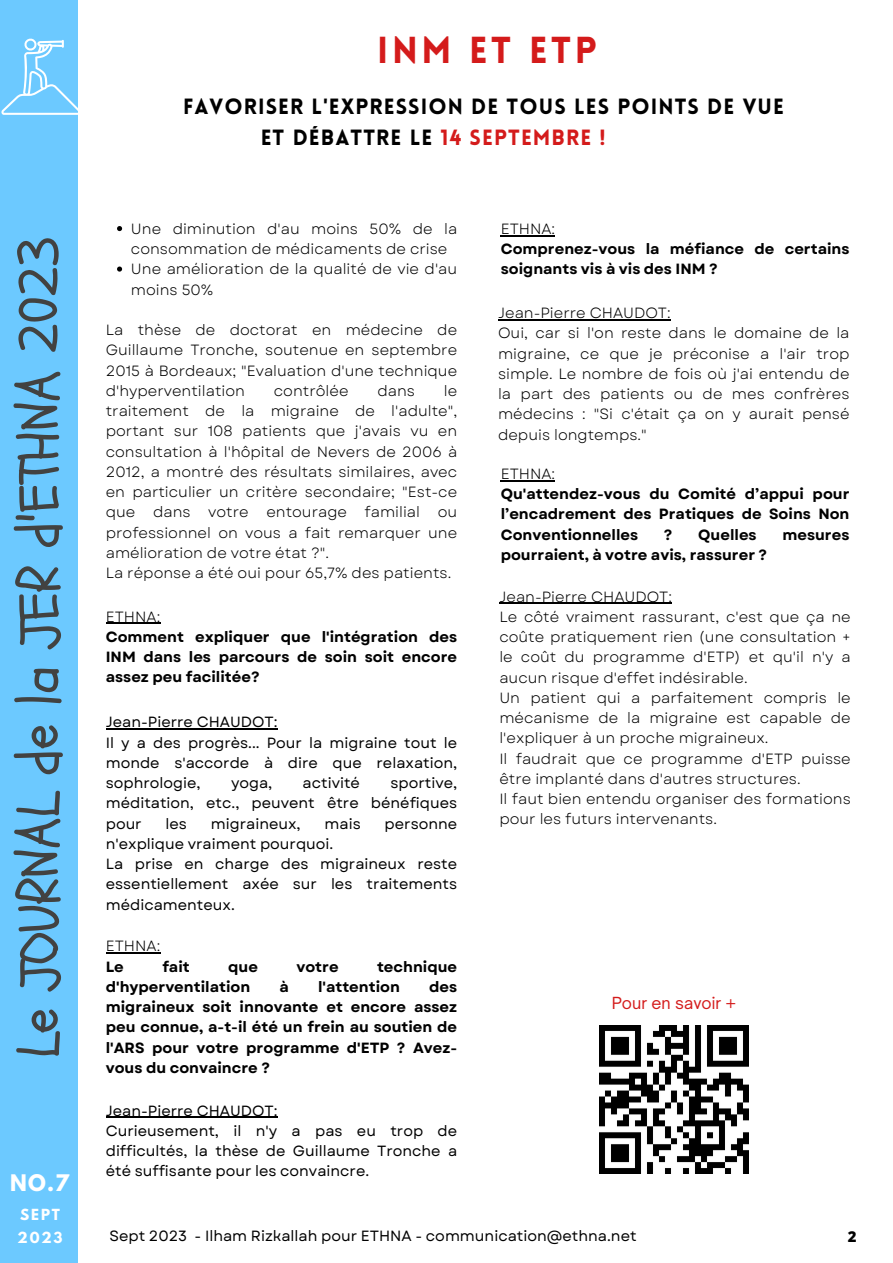
<style>
.page{position:relative;width:893px;height:1263px;background:#fff}
.page>*{position:absolute;margin:0;border:0;box-sizing:border-box;transform-origin:0 0}
.t1{font:57.75px "Schoolbell";color:#424241}
.t2{font:900 36.75px "Lovelo";letter-spacing:.1em;color:#d41b1b}
.t3{font:900 21.52px "Lovelo";letter-spacing:.05em;color:#000}
.t4{font:700 20.25px "League Spartan";color:#fff}
.t5{font:15.98px "Open Sauce One";color:#d41b1b}
.t6{font:800 15px "Open Sans";color:#000}
.t7{font:14.77px/20.2px "Garet";color:#000;text-align:justify}
.t8{font:14.77px/20.2px "Garet";color:#000;text-align:justify}
.t9{font:700 14.77px/20.2px "Garet";color:#000;text-align:justify}
.t10{font:700 13.58px/22.5px "League Spartan";letter-spacing:.14em;color:#fff}
.s1{color:#d41b1b}
</style>
<div class="page">
<div style="left:0;top:0;width:78px;height:1263px;background:#6cc9ff"></div>
<svg style="left:1px;top:38px;width:77px;height:77px"></svg>
<hr style="left:499px;top:603px;width:173px;height:1px;background:#000">
<img style="left:599px;top:1025px;width:149px;height:149px">
<svg style="left:117px;top:226px;width:5px;height:5px"></svg>
<svg style="left:117px;top:267px;width:5px;height:5px"></svg>
<hr style="left:106px;top:728px;width:171px;height:1px;background:#000">
<hr style="left:501px;top:235px;width:54px;height:1px;background:#000">
<hr style="left:498px;top:319px;width:173px;height:1px;background:#000">
<hr style="left:501px;top:480px;width:54px;height:1px;background:#000">
<hr style="left:106px;top:623px;width:54px;height:1px;background:#000">
<hr style="left:106px;top:952px;width:54px;height:1px;background:#000">
<hr style="left:106px;top:1117px;width:171px;height:1px;background:#000">
<p class="t1" style="left:1px;top:1058px;width:823px;rotate:-90deg">Le JOURNAL de la JER d'ETHNA 2023</p>
<p class="t4" style="left:10px;top:1172px;width:60px">NO.7</p>
<p class="t10" style="left:18px;top:1205px;width:47px">SEPT<br>2023</p>
<p class="t2" style="left:377px;top:36px;width:221px">INM ET ETP</p>
<p class="t3" style="left:183px;top:98px;width:602px">FAVORISER L'EXPRESSION DE TOUS LES POINTS DE VUE</p>
<p class="t3" style="left:261px;top:129px;width:346px">ET DÉBATTRE LE <span class="s1">14 SEPTEMBRE !</span></p>
<p class="t7" style="left:131px;top:219px;width:328px">Une diminution d'au moins 50% de la consommation de médicaments de crise</p>
<p class="t7" style="left:131px;top:259px;width:328px">Une amélioration de la qualité de vie d'au moins 50%</p>
<p class="t7" style="left:106px;top:320px;width:353px">La thèse de doctorat en médecine de Guillaume Tronche, soutenue en septembre 2015 à Bordeaux; "Evaluation d'une technique d'hyperventilation</p>
<p class="t7" style="left:274px;top:381px;width:76px">contrôlée</p>
<p class="t7" style="left:377px;top:381px;width:39px">dans</p>
<p class="t7" style="left:106px;top:381px;width:353px;text-indent:338px">le traitement de la migraine de l'adulte", portant sur 108 patients que j'avais vu en consultation à l'hôpital de Nevers de 2006 à 2012, a montré des résultats similaires, avec en particulier un critère secondaire; "Est-ce que dans votre entourage familial ou professionnel on vous a fait remarquer une amélioration de votre état ?".</p>
<p class="t7" style="left:106px;top:563px;width:347px">La réponse a été oui pour 65,7% des patients.</p>
<p class="t7" style="left:106px;top:606px;width:56px">ETHNA:</p>
<p class="t9" style="left:106px;top:626px;width:353px">Comment expliquer que l'intégration des INM dans les parcours de soin soit encore assez peu facilitée?</p>
<p class="t8" style="left:106px;top:712px;width:173px">Jean-Pierre CHAUDOT:</p>
<p class="t8" style="left:106px;top:732px;width:353px">Il y a des progrès... Pour la migraine tout le monde s'accorde à dire que relaxation, sophrologie,</p>
<p class="t8" style="left:231px;top:773px;width:43px">yoga,</p>
<p class="t8" style="left:303px;top:773px;width:59px">activité</p>
<p class="t8" style="left:106px;top:773px;width:353px;text-indent:285px">sportive, méditation, etc., peuvent être bénéfiques pour</p>
<p class="t8" style="left:166px;top:813px;width:23px">les</p>
<p class="t8" style="left:211px;top:813px;width:91px">migraineux,</p>
<p class="t8" style="left:325px;top:813px;width:38px">mais</p>
<p class="t8" style="left:385px;top:813px;width:74px">personne</p>
<p class="t8" style="left:106px;top:833px;width:229px">n'explique vraiment pourquoi.</p>
<p class="t8" style="left:106px;top:854px;width:353px">La prise en charge des migraineux reste essentiellement axée sur les traitements médicamenteux.</p>
<p class="t7" style="left:106px;top:936px;width:56px">ETHNA:</p>
<p class="t9" style="left:106px;top:956px;width:20px">Le</p>
<p class="t9" style="left:162px;top:956px;width:29px">fait</p>
<p class="t9" style="left:228px;top:956px;width:31px">que</p>
<p class="t9" style="left:296px;top:956px;width:44px">votre</p>
<p class="t9" style="left:377px;top:956px;width:82px">technique</p>
<p class="t9" style="left:106px;top:976px;width:146px">d'hyperventilation</p>
<p class="t9" style="left:279px;top:976px;width:11px">à</p>
<p class="t9" style="left:318px;top:976px;width:83px">l'attention</p>
<p class="t9" style="left:106px;top:976px;width:353px;text-indent:323px">des migraineux soit innovante et encore assez peu connue, a-t-il été un frein au soutien de l'ARS pour votre programme d'ETP ? Avez&shy;vous du convaincre ?</p>
<p class="t8" style="left:106px;top:1100px;width:173px">Jean-Pierre CHAUDOT:</p>
<p class="t8" style="left:106px;top:1121px;width:353px">Curieusement, il n'y a pas eu trop de difficultés, la thèse de Guillaume Tronche a été suffisante pour les convaincre.</p>
<p class="t7" style="left:501px;top:219px;width:56px">ETHNA:</p>
<p class="t9" style="left:501px;top:239px;width:350px">Comprenez-vous la méfiance de certains soignants vis à vis des INM ?</p>
<p class="t7" style="left:498px;top:303px;width:174px">Jean-Pierre CHAUDOT:</p>
<p class="t7" style="left:498px;top:323px;width:353px">Oui, car si l'on reste dans le domaine de la migraine, ce que je préconise a l'air trop simple. Le nombre de fois où j'ai entendu de la part des patients ou de mes confrères médecins : "Si c'était ça on y aurait pensé depuis longtemps."</p>
<p class="t7" style="left:501px;top:464px;width:56px">ETHNA:</p>
<p class="t9" style="left:501px;top:484px;width:350px">Qu'attendez-vous du Comité d’appui pour l’encadrement des Pratiques de Soins Non Conventionnelles</p>
<p class="t9" style="left:664px;top:524px;width:10px">?</p>
<p class="t9" style="left:698px;top:524px;width:60px">Quelles</p>
<p class="t9" style="left:782px;top:524px;width:69px">mesures</p>
<p class="t9" style="left:501px;top:545px;width:268px">pourraient, à votre avis, rassurer ?</p>
<p class="t7" style="left:499px;top:586px;width:174px">Jean-Pierre CHAUDOT:</p>
<p class="t7" style="left:499px;top:606px;width:353px">Le côté vraiment rassurant, c'est que ça ne coûte pratiquement rien (une consultation + le coût du programme d'ETP) et qu'il n'y a aucun risque d'effet indésirable.</p>
<p class="t7" style="left:499px;top:687px;width:353px">Un patient qui a parfaitement compris le mécanisme de la migraine est capable de l'expliquer à un proche migraineux.</p>
<p class="t7" style="left:499px;top:748px;width:353px">Il faudrait que ce programme d'ETP puisse être implanté dans d'autres structures.</p>
<p class="t7" style="left:499px;top:789px;width:353px">Il faut bien entendu organiser des formations pour les futurs intervenants.</p>
<p class="t5" style="left:612px;top:993px;width:126px">Pour en savoir +</p>
<p class="t8" style="left:109px;top:1226px;width:529px">Sept 2023 - Ilham Rizkallah pour ETHNA - communication@ethna.net</p>
<p class="t6" style="left:848px;top:1226px;width:10px">2</p>
</div>
